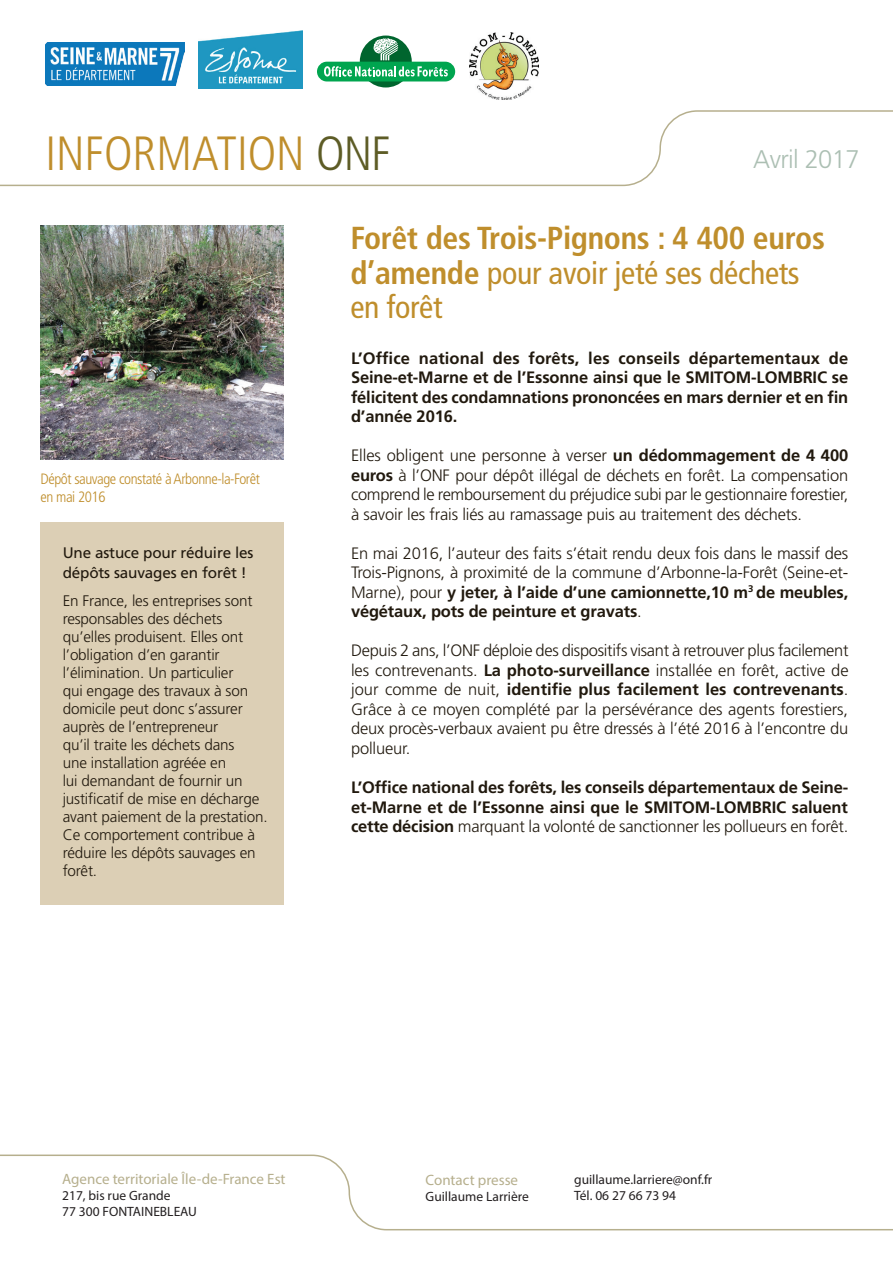
<style>
.page{position:relative;width:893px;height:1263px;background:#fff}
.page>*{position:absolute;margin:0;border:0;box-sizing:border-box;transform-origin:0 0}
.t1{font:300 condensed 48px "Frutiger LT Std";color:#bf8e2c}
.t2{font:700 condensed 31.8px/34.5px "Frutiger LT Std";letter-spacing:-.01em;color:#bf8e2c}
.t3{font:300 25.5px "Frutiger LT Std";letter-spacing:-.025em;color:#acbfb3}
.t4{font:300 16.5px/19.5px "Frutiger LT Std";letter-spacing:-.01em;color:#21190e;text-align:justify}
.t5{font:700 16.5px/19.5px "Frutiger LT Std";letter-spacing:-.01em;color:#21190e;text-align:justify}
.t6{font:300 15.3px/18px "Frutiger LT Std";letter-spacing:-.01em;color:#21190e}
.t7{font:15.3px/19.5px "Frutiger LT Std";letter-spacing:-.01em;color:#21190e}
.t8{font:15px "Myriad Pro";color:#b6af8d}
.t9{font:300 condensed 15px/18px "Frutiger LT Std";letter-spacing:-.03em;color:#bf8e2c}
.t10{font:13.5px/16.2px "Myriad Pro";color:#231f20}
.s1{color:#5d5c26}
.s2{font-weight:400}
.s3{font-weight:700}
.s4{font-weight:300}
</style>
<div class="page">
<div style="left:40px;top:522px;width:244px;height:383px;background:#dccfb5"></div>
<img style="left:40px;top:226px;width:243px;height:233px">
<svg style="left:360px;top:36px;width:52px;height:51px"></svg>
<div style="left:317px;top:62px;width:138px;height:19px;background:#00a54f;border-radius:10px"></div>
<svg style="left:373px;top:38px;width:25px;height:22px"></svg>
<svg style="left:324px;top:66px;width:124px;height:11px"></svg>
<img style="left:198px;top:31px;width:105px;height:57px">
<img style="left:45px;top:42px;width:140px;height:43px">
<img style="left:470px;top:32px;width:68px;height:68px">
<svg style="left:0;top:110px;width:893px;height:77px"></svg>
<svg style="left:0;top:1154px;width:893px;height:77px"></svg>
<h1 class="t1" style="left:45px;top:126px;width:347px">information <span class="s1">onf</span></h1>
<h3 class="t3" style="left:753px;top:145px;width:108px">Avril 2017</h3>
<p class="t9" style="left:40px;top:470px;width:221px">Dépôt sauvage constaté à Arbonne-la-Forêt en mai 2016</p>
<p class="t7" style="left:63px;top:543px;width:192px">Une astuce pour réduire les dépôts sauvages en forêt !</p>
<p class="t6" style="left:63px;top:592px;width:206px">En France, les entreprises sont responsables des déchets qu’elles produisent. Elles ont l’obligation d’en garantir l’élimination. Un particulier<br>qui engage des travaux à son domicile peut donc s’assurer auprès de l’entrepreneur<br>qu’il traite les déchets dans<br>une installation agréée en<br>lui demandant de fournir un justificatif de mise en décharge avant paiement de la prestation.<br>Ce comportement contribue à réduire les dépôts sauvages en forêt.</p>
<h2 class="t2" style="left:350px;top:221px;width:476px">Forêt des Trois-Pignons : 4 400 euros d’amende <span class="s2">pour avoir jeté ses déchets en forêt</span></h2>
<p class="t5" style="left:351px;top:348px;width:499px">L’Office national des forêts, les conseils départementaux de Seine-et-Marne et de l’Essonne ainsi que le SMITOM-LOMBRIC se félicitent des condamnations prononcées en mars dernier et en fin d’année 2016.</p>
<p class="t4" style="left:351px;top:446px;width:499px">Elles obligent une personne à verser <span class="s3">un dédommagement de 4 400 euros</span> à l’ONF pour dépôt illégal de déchets en forêt. La compensation comprend le remboursement du préjudice subi par le gestionnaire forestier, à savoir les frais liés au ramassage puis au traitement des déchets.</p>
<p class="t4" style="left:351px;top:544px;width:499px">En mai 2016, l’auteur des faits s’était rendu deux fois dans le massif des Trois-Pignons, à proximité de la commune d’Arbonne-la-Forêt (Seine-et-Marne), pour <span class="s3">y jeter, à l’aide d’une camionnette,10 m</span><sup>3</sup> <span class="s3">de meubles, végétaux, pots de peinture et gravats</span>.</p>
<p class="t4" style="left:351px;top:641px;width:499px">Depuis 2 ans, l’ONF déploie des dispositifs visant à retrouver plus facilement les contrevenants. <span class="s3">La photo-surveillance</span> installée en forêt, active de jour comme de nuit, <span class="s3">identifie plus facilement les contrevenants</span>.<br>Grâce à ce moyen complété par la persévérance des agents forestiers, deux procès-verbaux avaient pu être dressés à l’été 2016 à l’encontre du pollueur.</p>
<p class="t5" style="left:351px;top:778px;width:499px">L’Office national des forêts, les conseils départementaux de Seine&shy;et-Marne et de l’Essonne ainsi que le SMITOM-LOMBRIC saluent cette décision <span class="s4">marquant la volonté de sanctionner les pollueurs en forêt.</span></p>
<p class="t8" style="left:62px;top:1169px;width:225px">Agence territoriale Île-de-France Est</p>
<p class="t10" style="left:62px;top:1187px;width:136px">217, bis rue Grande<br>77 300 FONTAINEBLEAU</p>
<p class="t8" style="left:426px;top:1171px;width:94px">Contact presse</p>
<p class="t10" style="left:426px;top:1188px;width:105px">Guillaume Larrière</p>
<p class="t10" style="left:574px;top:1171px;width:140px">guillaume.larriere@onf.fr<br>Tél. 06 27 66 73 94</p>
</div>
